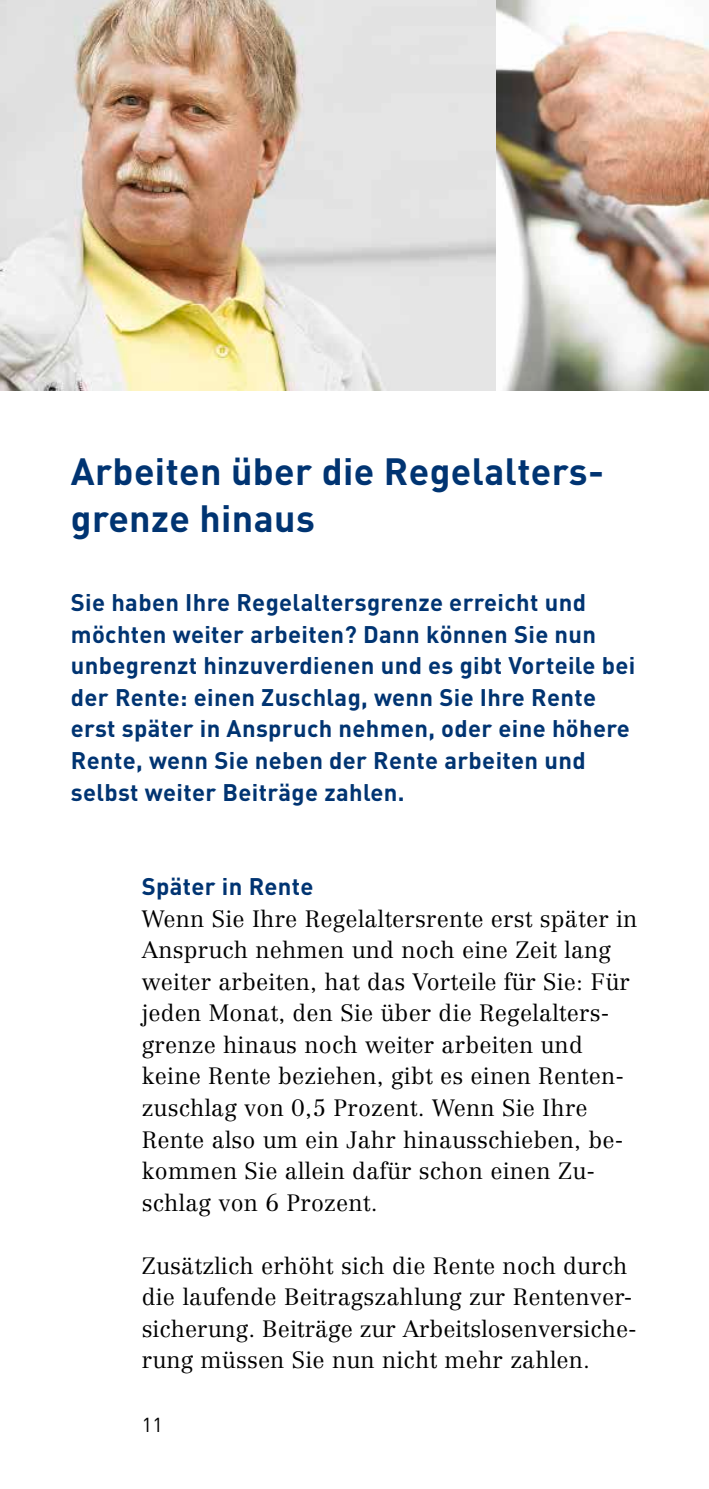
<style>
.page{position:relative;width:709px;height:1489px;background:#fff}
.page>*{position:absolute;margin:0;border:0;box-sizing:border-box;transform-origin:0 0}
.t1{font:700 37.5px/47.2px "DIN";letter-spacing:.01em;color:#003472}
.t2{font:700 23.75px/31.5px "DIN";letter-spacing:.015em;color:#003472}
.t3{font:300 23.25px/31.5px "Centennial";letter-spacing:.01em;color:#000}
.t4{font:20px "DIN";color:#000}
</style>
<div class="page">
<img style="left:0;top:0;width:709px;height:390px">
<h2 class="t1" style="left:71px;top:446px;width:534px">Arbeiten über die Regelalters&shy;grenze hinaus</h2>
<p class="t2" style="left:71px;top:586px;width:566px">Sie haben Ihre Regelaltersgrenze erreicht und möchten weiter arbeiten? Dann können Sie nun unbegrenzt hinzuverdienen und es gibt Vorteile bei der Rente: einen Zuschlag, wenn Sie Ihre Rente erst später in Anspruch nehmen, oder eine höhere Rente, wenn Sie neben der Rente arbeiten und selbst weiter Beiträge zahlen.</p>
<h3 class="t2" style="left:142px;top:869px;width:173px">Später in Rente</h3>
<p class="t3" style="left:142px;top:902px;width:497px">Wenn Sie Ihre Regelaltersrente erst später in Anspruch nehmen und noch eine Zeit lang weiter arbeiten, hat das Vorteile für Sie: Für jeden Monat, den Sie über die Regelalters&shy;grenze hinaus noch weiter arbeiten und keine Rente beziehen, gibt es einen Renten&shy;zuschlag von 0,5 Prozent. Wenn Sie Ihre Rente also um ein Jahr hinausschieben, be&shy;kommen Sie allein dafür schon einen Zu&shy;schlag von 6 Prozent.</p>
<p class="t3" style="left:142px;top:1249px;width:496px">Zusätzlich erhöht sich die Rente noch durch die laufende Beitragszahlung zur Rentenver&shy;sicherung. Beiträge zur Arbeitslosenversiche&shy;rung müssen Sie nun nicht mehr zahlen.</p>
<p class="t4" style="left:142px;top:1411px;width:23px">11</p>
</div>
